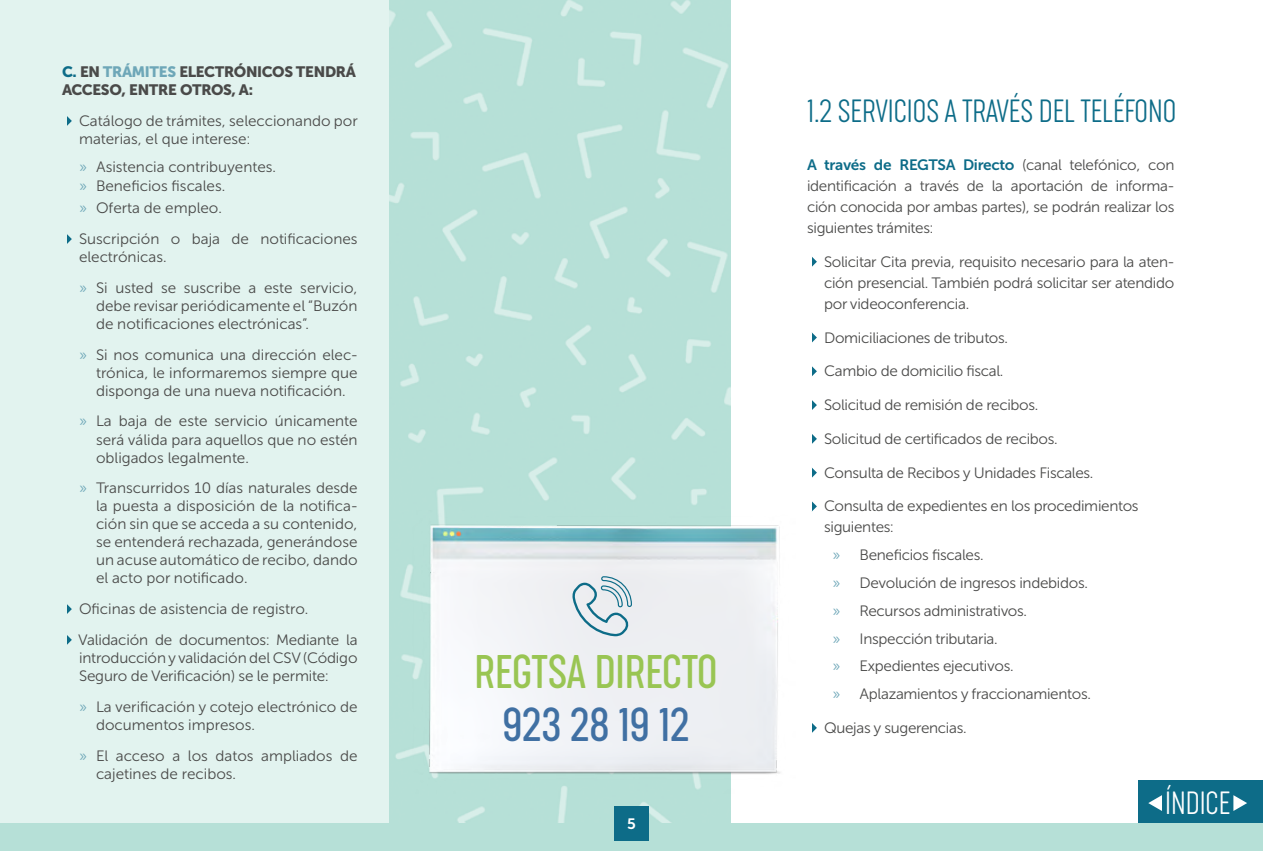
<style>
.page{position:relative;width:1263px;height:851px;background:#fff}
.page>*{position:absolute;margin:0;border:0;box-sizing:border-box;transform-origin:0 0}
.t1{font:300 43.95px "Cocogoose Compressed";color:#99c553}
.t2{font:300 43.95px "Cocogoose Compressed";color:#4070a3}
.t3{font:200 30px "Cocogoose Compressed";color:#0d6c88}
.t4{font:200 30px "Cocogoose Compressed";color:#fff}
.t5{font:15px/18px "Museo Sans Cyrl 300";letter-spacing:-.01em;color:#4a4a49}
.t6{font:15px/18px "Museo Sans Cyrl 900";letter-spacing:-.02em;color:#4a4a49}
.t7{font:15px "Museo Sans Cyrl 700";letter-spacing:-.025em;color:#0d6c88}
.t8{font:15px "Museo Sans Cyrl 700";color:#fff}
.s1{color:#0d6c88}
.s2{color:#6ea7b8}
.s3{font-family:"Museo Sans Cyrl 300";color:#4a4a49}
</style>
<div class="page">
<div style="left:0;top:0;width:393px;height:830px;background:#e2f3ef"></div>
<svg style="left:67px;top:116px;width:5px;height:10px"></svg>
<svg style="left:67px;top:234px;width:5px;height:10px"></svg>
<svg style="left:67px;top:604px;width:5px;height:10px"></svg>
<svg style="left:67px;top:635px;width:5px;height:9px"></svg>
<svg style="left:812px;top:257px;width:5px;height:9px"></svg>
<svg style="left:812px;top:332px;width:5px;height:10px"></svg>
<svg style="left:812px;top:366px;width:5px;height:10px"></svg>
<svg style="left:812px;top:400px;width:5px;height:10px"></svg>
<svg style="left:812px;top:434px;width:5px;height:9px"></svg>
<svg style="left:812px;top:468px;width:5px;height:9px"></svg>
<svg style="left:812px;top:501px;width:5px;height:10px"></svg>
<svg style="left:812px;top:723px;width:5px;height:9px"></svg>
<img style="left:390px;top:0;width:340px;height:823px">
<img style="left:409px;top:510px;width:371px;height:282px">
<svg style="left:572px;top:576px;width:60px;height:60px;background:#c5d6de"></svg>
<div style="left:0;top:823px;width:1263px;height:27px;background:#b6e0d7"></div>
<div style="left:614px;top:805px;width:35px;height:35px;background:#0d6c88"></div>
<div style="left:1138px;top:780px;width:125px;height:42px;background:#0d6c88"></div>
<svg style="left:1148px;top:795px;width:14px;height:15px"></svg>
<svg style="left:1233px;top:795px;width:14px;height:15px"></svg>
<p class="t6" style="left:62px;top:63px;width:295px"><span class="s1">C.</span> EN <span class="s2">TRÁMITES</span> ELECTRÓNICOS TENDRÁ<br>ACCESO, ENTRE OTROS, A:</p>
<p class="t5" style="left:79px;top:112px;width:280px">Catálogo de trámites, seleccionando por materias, el que interese:</p>
<p class="t5" style="left:79px;top:157px;width:199px;line-height:19.2px"><span class="s2">»</span> Asistencia contribuyentes. <span class="s2">»</span> Beneficios fiscales.</p>
<p class="t5" style="left:79px;top:193px;width:280px;line-height:30.8px"><span class="s2">»</span> Oferta de empleo.<br>Suscripción o baja de notificaciones</p>
<p class="t5" style="left:79px;top:242px;width:280px;line-height:30.8px">electrónicas.<br><span class="s2">»</span> Si usted se suscribe a este servicio,</p>
<p class="t5" style="left:96px;top:297px;width:263px">debe revisar periódicamente el “Buzón de notificaciones electrónicas”.</p>
<p class="t5" style="left:96px;top:345px;width:263px;text-align:justify;text-indent:-17px"><span class="s2">»</span> Si nos comunica una dirección elec&shy;trónica, le informaremos siempre que disponga de una nueva notificación.</p>
<p class="t5" style="left:96px;top:412px;width:263px;text-align:justify;text-indent:-17px"><span class="s2">»</span> La baja de este servicio únicamente será válida para aquellos que no estén obligados legalmente.</p>
<p class="t5" style="left:96px;top:479px;width:263px;text-align:justify;text-indent:-17px"><span class="s2">»</span> Transcurridos 10 días naturales desde la puesta a disposición de la notifica&shy;ción sin que se acceda a su contenido, se entenderá rechazada, generándose un acuse automático de recibo, dando el acto por notificado.</p>
<p class="t5" style="left:78px;top:593px;width:281px;line-height:30.8px">Oficinas de asistencia de registro.<br>Validación de documentos: Mediante la</p>
<p class="t5" style="left:79px;top:648px;width:280px">introducción y validación del CSV (Código<br>Seguro de Verificación) se le permite:</p>
<p class="t5" style="left:96px;top:697px;width:263px;text-indent:-17px"><span class="s2">»</span> La verificación y cotejo electrónico de documentos impresos.</p>
<p class="t5" style="left:96px;top:746px;width:263px;text-indent:-17px"><span class="s2">»</span> El acceso a los datos ampliados de cajetines de recibos.</p>
<h1 class="t1" style="left:474px;top:642px;width:244px">REGTSA DIRECTO</h1>
<h1 class="t2" style="left:502px;top:695px;width:188px">923 28 19 12</h1>
<p class="t8" style="left:627px;top:815px;width:10px">5</p>
<h2 class="t3" style="left:807px;top:91px;width:371px">1.2 SERVICIOS A TRAVÉS DEL TELÉFONO</h2>
<p class="t7" style="left:807px;top:156px;width:369px">A través de REGTSA Directo <span class="s3">(canal telefónico, con</span></p>
<p class="t5" style="left:807px;top:175px;width:369px;line-height:21px;text-align:justify">identificación a través de la aportación de informa&shy;ción conocida por ambas partes), se podrán realizar los siguientes trámites:</p>
<p class="t5" style="left:824px;top:251px;width:352px;line-height:21px;text-align:justify">Solicitar Cita previa, requisito necesario para la aten&shy;ción presencial. También podrá solicitar ser atendido por videoconferencia.</p>
<p class="t5" style="left:824px;top:328px;width:185px">Domiciliaciones de tributos.</p>
<p class="t5" style="left:824px;top:362px;width:181px">Cambio de domicilio fiscal.</p>
<p class="t5" style="left:824px;top:396px;width:216px">Solicitud de remisión de recibos.</p>
<p class="t5" style="left:824px;top:430px;width:235px">Solicitud de certificados de recibos.</p>
<p class="t5" style="left:824px;top:463px;width:271px">Consulta de Recibos y Unidades Fiscales.</p>
<p class="t5" style="left:824px;top:496px;width:316px;line-height:21px">Consulta de expedientes en los procedimientos siguientes:</p>
<p class="t5" style="left:832px;top:541px;width:260px;line-height:27.8px"><span class="s2">»</span> Beneficios fiscales.<br><span class="s2">»</span> Devolución de ingresos indebidos. <span class="s2">»</span> Recursos administrativos.<br><span class="s2">»</span> Inspección tributaria.<br><span class="s2">»</span> Expedientes ejecutivos.<br><span class="s2">»</span> Aplazamientos y fraccionamientos.</p>
<p class="t5" style="left:824px;top:718px;width:144px">Quejas y sugerencias.</p>
<h2 class="t4" style="left:1165px;top:783px;width:67px">ÍNDICE</h2>
</div>
